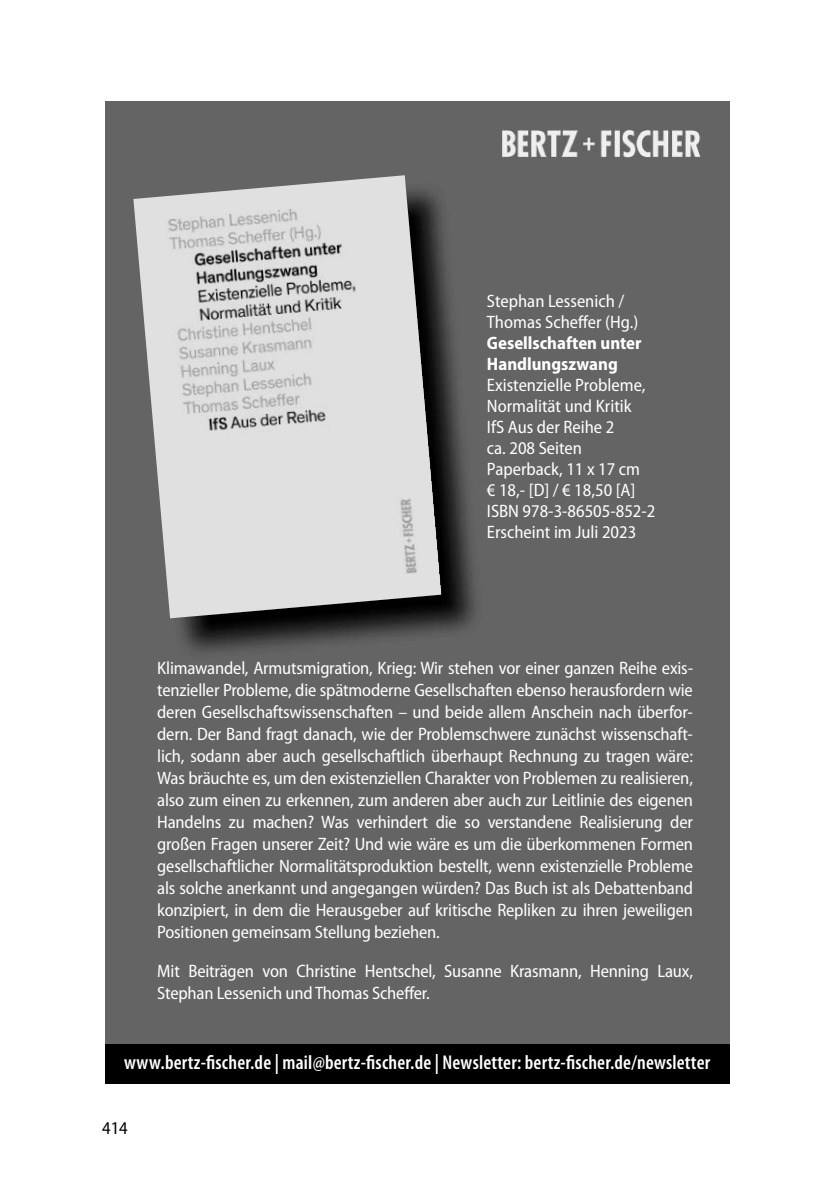
<style>
.page{position:relative;width:840px;height:1191px;background:#fff}
.page>*{position:absolute;margin:0;border:0;box-sizing:border-box;transform-origin:0 0}
.t1{font:600 condensed 20px "Myriad Pro";letter-spacing:.01em;color:#fff}
.t2{font:semi-condensed 18px/22px "Myriad Pro";letter-spacing:-.01em;color:#fff}
.t3{font:700 semi-condensed 18px/21px "Myriad Pro";color:#fff}
.t4{font:semi-condensed 18px "Myriad Pro";color:#000}
</style>
<div class="page">
<div style="left:105px;top:101px;width:624px;height:981px;background:#646464"></div>
<img style="left:170px;top:215px;width:305px;height:437px">
<img style="left:133px;top:175px;width:308px;height:443px">
<div style="left:105px;top:1044px;width:624px;height:39px;background:#000"></div>
<img style="left:502px;top:130px;width:198px;height:27px">
<p class="t2" style="left:486px;top:291px;width:153px;line-height:21px">Stephan Lessenich /<br>Thomas Scheffer (Hg.)</p>
<p class="t3" style="left:486px;top:332px;width:156px">Gesellschaften unter<br>Handlungszwang</p>
<p class="t2" style="left:486px;top:375px;width:170px;line-height:21px">Existenzielle Probleme,<br>Normalität und Kritik<br>IfS Aus der Reihe 2<br>ca. 208 Seiten<br>Paperback, 11 x 17 cm<br>€ 18,- [D] / € 18,50 [A]<br>ISBN 978-3-86505-852-2<br>Erscheint im Juli 2023</p>
<p class="t2" style="left:157px;top:657px;width:537px;text-align:justify">Klimawandel, Armutsmigration, Krieg: Wir stehen vor einer ganzen Reihe exis&shy;tenzieller Probleme, die spätmoderne Gesellschaften ebenso herausfordern wie deren Gesellschaftswissenschaften – und beide allem Anschein nach überfor&shy;dern. Der Band fragt danach, wie der Problemschwere zunächst wissenschaft&shy;lich, sodann aber auch gesellschaftlich überhaupt Rechnung zu tragen wäre:<br>Was bräuchte es, um den existenziellen Charakter von Problemen zu realisieren, also zum einen zu erkennen, zum anderen aber auch zur Leitlinie des eigenen Handelns zu machen? Was verhindert die so verstandene Realisierung der großen Fragen unserer Zeit? Und wie wäre es um die überkommenen Formen gesellschaftlicher Normalitätsproduktion bestellt, wenn existenzielle Probleme als solche anerkannt und angegangen würden? Das Buch ist als Debattenband konzipiert, in dem die Herausgeber auf kritische Repliken zu ihren jeweiligen Positionen gemeinsam Stellung beziehen.</p>
<p class="t2" style="left:157px;top:960px;width:537px">Mit Beiträgen von Christine Hentschel, Susanne Krasmann, Henning Laux,<br>Stephan Lessenich und Thomas Scheffer.</p>
<p class="t1" style="left:124px;top:1052px;width:587px">www.bertz-fischer.de | mail@bertz-fischer.de | Newsletter: bertz-fischer.de/newsletter</p>
<p class="t4" style="left:102px;top:1118px;width:27px">414</p>
</div>
